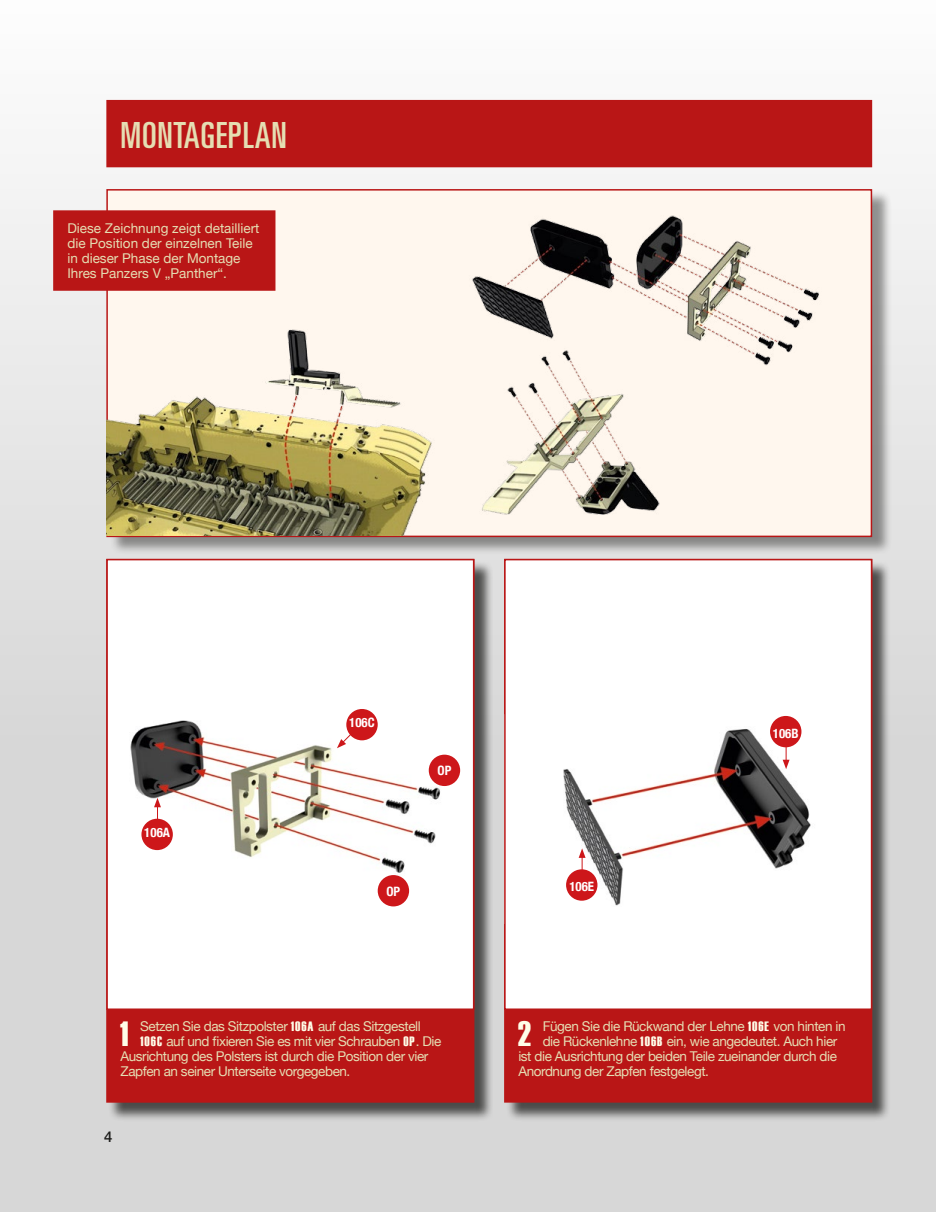
<style>
.page{position:relative;width:936px;height:1212px;background:#fff}
.page>*{position:absolute;margin:0;border:0;box-sizing:border-box;transform-origin:0 0}
.t1{font:ultra-condensed 36px "Univers";letter-spacing:.02em;color:#e5deb3}
.t2{font:34.95px "Haettenschweiler";color:#fffde8}
.t3{font:500 15px "Helvetica Neue LT Std";color:#1d1d1b}
.t4{font:13.5px "Helvetica Neue";letter-spacing:-.03em;color:#e5deb3}
.t5{font:13.5px/15px "Helvetica Neue";color:#e5deb3}
.t6{font:700 condensed 12.9px "Helvetica Neue";color:#fff}
.s1{font-family:"Haettenschweiler";color:#fffde8}
</style>
<div class="page">
<div style="left:0;top:0;width:935px;height:1212px;background:linear-gradient(to bottom,#f8f8f8,#cecdcd)"></div>
<div style="left:107px;top:101px;width:764px;height:66px;background:#b91616"></div>
<div style="left:106px;top:100px;width:766px;height:67px;border:2px solid #b91616"></div>
<div style="left:109px;top:189px;width:783px;height:366px;background:#1d1d1b;opacity:.46"></div>
<div style="left:107px;top:190px;width:764px;height:346px;background:#fff7ee"></div>
<img style="left:472px;top:215px;width:347px;height:151px">
<div style="left:54px;top:211px;width:221px;height:79px;background:#b91616"></div>
<div style="left:53px;top:210px;width:222px;height:81px;border:2px solid #b91616"></div>
<div style="left:108px;top:561px;width:385px;height:561px;background:#1d1d1b;opacity:.75"></div>
<div style="left:107px;top:560px;width:366px;height:542px;background:#b91616"></div>
<div style="left:506px;top:561px;width:384px;height:561px;background:#1d1d1b;opacity:.75"></div>
<div style="left:505px;top:560px;width:366px;height:542px;background:#b91616"></div>
<div style="left:107px;top:560px;width:366px;height:449px;background:#fff"></div>
<img style="left:130px;top:709px;width:330px;height:189px">
<div style="left:106px;top:559px;width:368px;height:451px;border:2px solid #b91616"></div>
<div style="left:505px;top:560px;width:366px;height:449px;background:#fff"></div>
<img style="left:563px;top:715px;width:248px;height:191px">
<div style="left:504px;top:559px;width:368px;height:451px;border:2px solid #b91616"></div>
<img style="left:472px;top:347px;width:201px;height:168px">
<img style="left:106px;top:305px;width:359px;height:231px">
<svg style="left:154px;top:798px;width:7px;height:21px"></svg>
<div style="left:141px;top:819px;width:32px;height:31px;background:#cd171a;border-radius:50%"></div>
<svg style="left:578px;top:848px;width:7px;height:21px"></svg>
<div style="left:566px;top:869px;width:31px;height:32px;background:#cd171a;border-radius:50%"></div>
<svg style="left:782px;top:747px;width:7px;height:22px"></svg>
<div style="left:770px;top:716px;width:31px;height:31px;background:#cd171a;border-radius:50%"></div>
<svg style="left:337px;top:729px;width:19px;height:19px"></svg>
<div style="left:346px;top:709px;width:31px;height:31px;background:#cd171a;border-radius:50%"></div>
<div style="left:429px;top:755px;width:31px;height:31px;background:#cd171a;border-radius:50%"></div>
<div style="left:377px;top:875px;width:32px;height:31px;background:#cd171a;border-radius:50%"></div>
<h1 class="t1" style="left:121px;top:115px;width:168px">MONTAGEPLAN</h1>
<p class="t5" style="left:67px;top:222px;width:193px">Diese Zeichnung zeigt detailliert die Position der einzelnen Teile in dieser Phase der Montage<br>Ihres Panzers V „Panther“.</p>
<p class="t6" style="left:144px;top:822px;width:27px">106A</p>
<p class="t6" style="left:349px;top:712px;width:27px">106C</p>
<p class="t6" style="left:437px;top:760px;width:15px">OP</p>
<p class="t6" style="left:386px;top:880px;width:15px">OP</p>
<h2 class="t2" style="left:120px;top:1014px;width:10px">1</h2>
<p class="t4" style="left:140px;top:1017px;width:282px">Setzen Sie das Sitzpolster <span class="s1">106A</span> auf das Sitzgestell</p>
<p class="t4" style="left:140px;top:1032px;width:303px"><span class="s1">106C</span> auf und fixieren Sie es mit vier Schrauben <span class="s1">OP</span>. Die</p>
<p class="t4" style="left:120px;top:1047px;width:309px">Ausrichtung des Polsters ist durch die Position der vier</p>
<p class="t4" style="left:120px;top:1062px;width:231px">Zapfen an seiner Unterseite vorgegeben.</p>
<p class="t3" style="left:104px;top:1127px;width:10px">4</p>
<p class="t6" style="left:569px;top:876px;width:26px">106E</p>
<p class="t6" style="left:772px;top:722px;width:27px">106B</p>
<h2 class="t2" style="left:517px;top:1014px;width:15px">2</h2>
<p class="t4" style="left:542px;top:1017px;width:304px">Fügen Sie die Rückwand der Lehne <span class="s1">106E</span> von hinten in</p>
<p class="t4" style="left:542px;top:1032px;width:296px">die Rückenlehne <span class="s1">106B</span> ein, wie angedeutet. Auch hier</p>
<p class="t4" style="left:518px;top:1047px;width:320px">ist die Ausrichtung der beiden Teile zueinander durch die</p>
<p class="t4" style="left:518px;top:1062px;width:192px">Anordnung der Zapfen festgelegt.</p>
</div>
